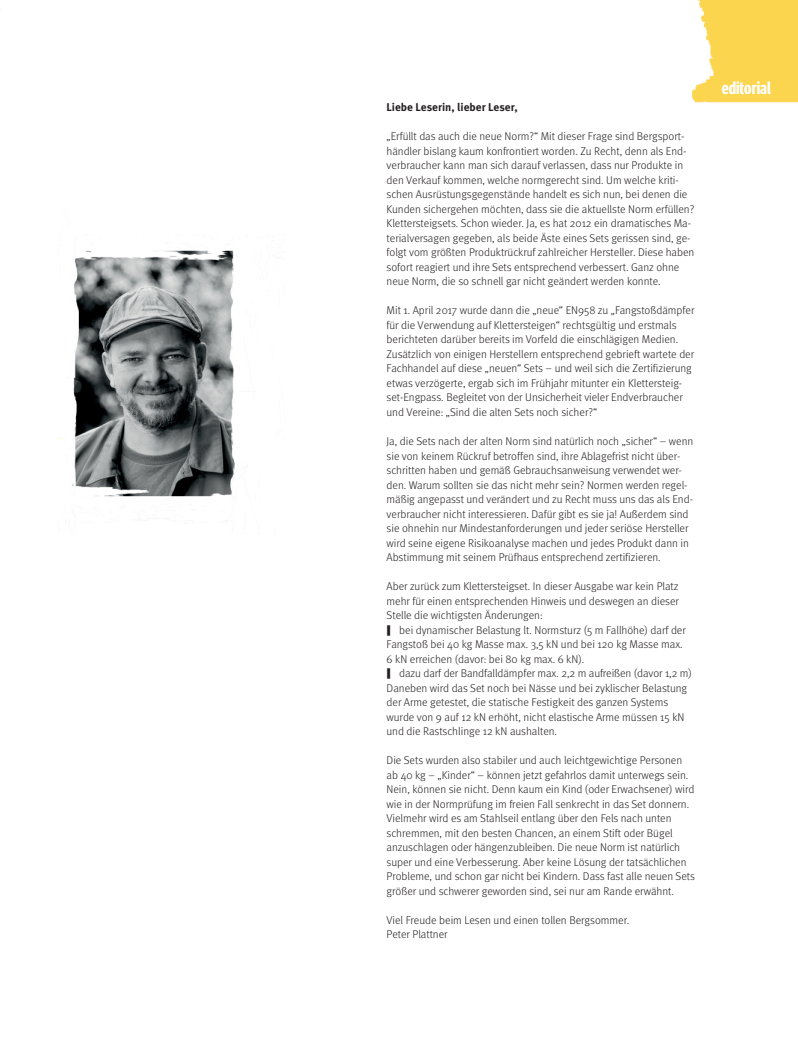
<style>
.page{position:relative;width:798px;height:1053px;background:#fff}
.page>*{position:absolute;margin:0;border:0;box-sizing:border-box;transform-origin:0 0}
.t1{font:700 17.5px "Meta Headline OT Comp";color:#fff}
.t2{font:300 11.25px/14.5px "Meta OT";color:#231f20}
.t3{font:700 11.25px "Meta OT";color:#231f20}
</style>
<div class="page">
<img style="left:0;top:0;width:797px;height:521px">
<p class="t3" style="left:386px;top:103px;width:133px">Liebe Leserin, lieber Leser,</p>
<p class="t2" style="left:386px;top:130px;width:309px">„Erfüllt das auch die neue Norm?“ Mit dieser Frage sind Bergsport&shy;händler bislang kaum konfrontiert worden. Zu Recht, denn als End&shy;verbraucher kann man sich darauf verlassen, dass nur Produkte in den Verkauf kommen, welche normgerecht sind. Um welche kriti&shy;schen Ausrüstungsgegenstände handelt es sich nun, bei denen die Kunden sichergehen möchten, dass sie die aktuellste Norm erfüllen?<br>Klettersteigsets. Schon wieder. Ja, es hat 2012 ein dramatisches Ma&shy;terialversagen gegeben, als beide Äste eines Sets gerissen sind, ge&shy;folgt vom größten Produktrückruf zahlreicher Hersteller. Diese haben sofort reagiert und ihre Sets entsprechend verbessert. Ganz ohne neue Norm, die so schnell gar nicht geändert werden konnte.</p>
<p class="t2" style="left:386px;top:304px;width:309px">Mit 1. April 2017 wurde dann die „neue“ EN958 zu „Fangstoßdämpfer für die Verwendung auf Klettersteigen“ rechtsgültig und erstmals berichteten darüber bereits im Vorfeld die einschlägigen Medien.<br>Zusätzlich von einigen Herstellern entsprechend gebrieft wartete der Fachhandel auf diese „neuen“ Sets – und weil sich die Zertifizierung etwas verzögerte, ergab sich im Frühjahr mitunter ein Klettersteig&shy;set-Engpass. Begleitet von der Unsicherheit vieler Endverbraucher und Vereine: „Sind die alten Sets noch sicher?“</p>
<p class="t2" style="left:386px;top:434px;width:308px">Ja, die Sets nach der alten Norm sind natürlich noch „sicher“ – wenn sie von keinem Rückruf betroffen sind, ihre Ablagefrist nicht über&shy;schritten haben und gemäß Gebrauchsanweisung verwendet wer&shy;den. Warum sollten sie das nicht mehr sein? Normen werden regel&shy;mäßig angepasst und verändert und zu Recht muss uns das als End&shy;verbraucher nicht interessieren. Dafür gibt es sie ja! Außerdem sind sie ohnehin nur Mindestanforderungen und jeder seriöse Hersteller wird seine eigene Risikoanalyse machen und jedes Produkt dann in Abstimmung mit seinem Prüfhaus entsprechend zertifizieren.</p>
<p class="t2" style="left:386px;top:579px;width:307px">Aber zurück zum Klettersteigset. In dieser Ausgabe war kein Platz mehr für einen entsprechenden Hinweis und deswegen an dieser Stelle die wichtigsten Änderungen:<br>❙ bei dynamischer Belastung lt. Normsturz (5 m Fallhöhe) darf der Fangstoß bei 40 kg Masse max. 3,5 kN und bei 120 kg Masse max.<br>6 kN erreichen (davor: bei 80 kg max. 6 kN).<br>❙ dazu darf der Bandfalldämpfer max. 2,2 m aufreißen (davor 1,2 m)<br>Daneben wird das Set noch bei Nässe und bei zyklischer Belastung der Arme getestet, die statische Festigkeit des ganzen Systems wurde von 9 auf 12 kN erhöht, nicht elastische Arme müssen 15 kN und die Rastschlinge 12 kN aushalten.</p>
<p class="t2" style="left:386px;top:753px;width:310px">Die Sets wurden also stabiler und auch leichtgewichtige Personen ab 40 kg – „Kinder“ – können jetzt gefahrlos damit unterwegs sein.<br>Nein, können sie nicht. Denn kaum ein Kind (oder Erwachsener) wird wie in der Normprüfung im freien Fall senkrecht in das Set donnern.<br>Vielmehr wird es am Stahlseil entlang über den Fels nach unten schremmen, mit den besten Chancen, an einem Stift oder Bügel anzuschlagen oder hängenzubleiben. Die neue Norm ist natürlich super und eine Verbesserung. Aber keine Lösung der tatsächlichen Probleme, und schon gar nicht bei Kindern. Dass fast alle neuen Sets größer und schwerer geworden sind, sei nur am Rande erwähnt.</p>
<p class="t2" style="left:386px;top:913px;width:244px">Viel Freude beim Lesen und einen tollen Bergsommer.<br>Peter Plattner</p>
<h1 class="t1" style="left:721px;top:81px;width:51px">editorial</h1>
</div>
